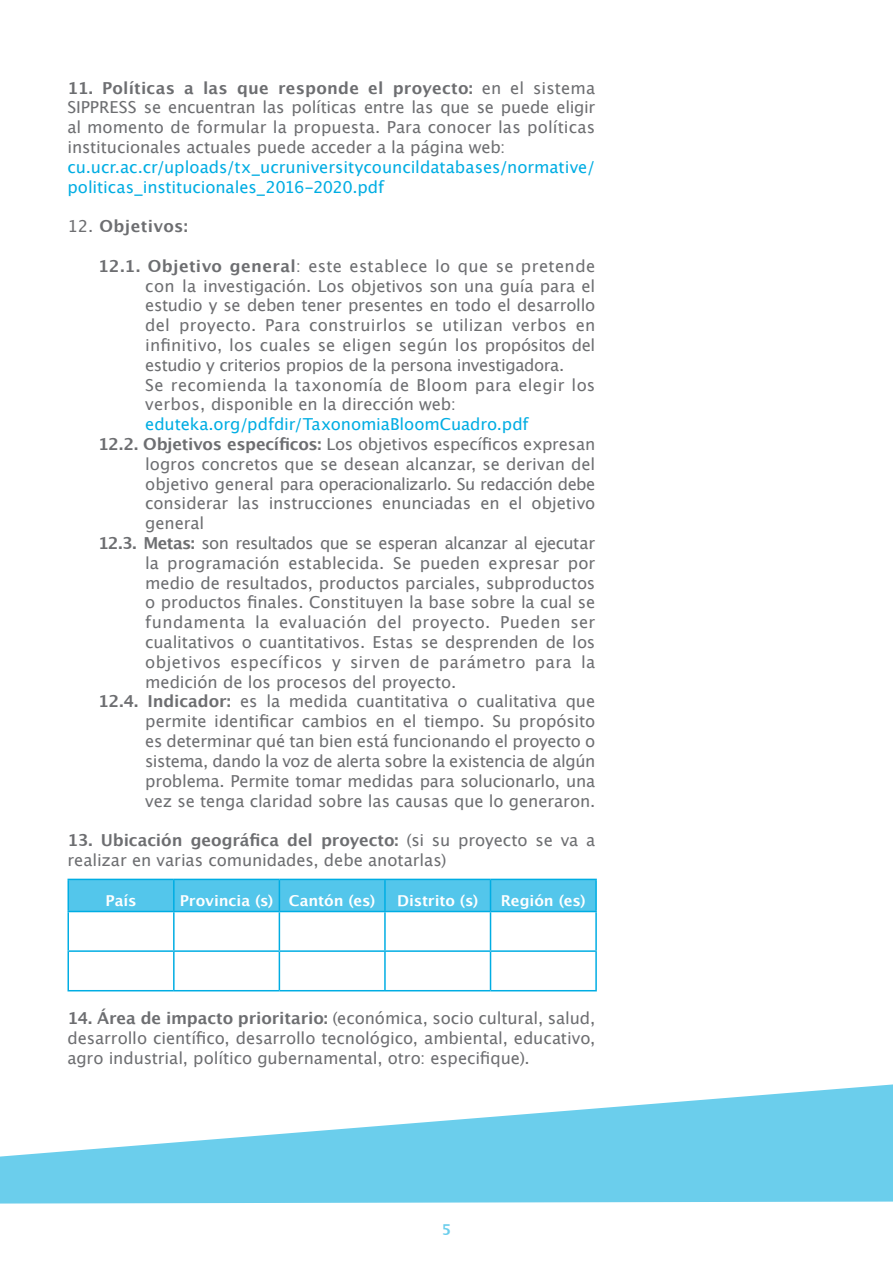
<style>
.page{position:relative;width:893px;height:1263px;background:#fff}
.page>*{position:absolute;margin:0;border:0;box-sizing:border-box;transform-origin:0 0}
.t1{font:16.5px/19.8px "Lucida Grande";letter-spacing:-.01em;color:#6d6e71;text-align:justify}
.t2{font:16.5px/19.8px "Lucida Grande";letter-spacing:-.005em;color:#00ade3}
.t3{font:16.5px "Lucida Grande";letter-spacing:-.03em;color:#6d6e71}
.t4{font:16.5px "Lucida Grande";letter-spacing:.025em;color:#6d6e71}
.t5{font:16.5px "Lucida Grande";letter-spacing:-.035em;color:#6d6e71}
.t6{font:700 16.5px "Lucida Grande";letter-spacing:.02em;color:#6d6e71}
.t7{font:700 15px "Lucida Grande";letter-spacing:-.005em;color:#fff}
.t8{font:700 15px "Lucida Grande";color:#6bceec}
.s1{font-weight:700}
.s2{font-weight:400}
</style>
<div class="page">
<svg style="left:0;top:1084px;width:893px;height:120px;fill:#6bceec"></svg>
<svg style="left:69px;top:880px;width:526px;height:31px;background:#51c5ea"></svg>
<hr style="left:68px;top:879px;width:106px;height:1px;background:#00ade3">
<hr style="left:68px;top:880px;width:1px;height:31px;background:#00ade3">
<hr style="left:174px;top:879px;width:105px;height:1px;background:#00ade3">
<hr style="left:173px;top:880px;width:2px;height:31px;background:#00ade3">
<hr style="left:279px;top:879px;width:106px;height:1px;background:#00ade3">
<hr style="left:279px;top:880px;width:1px;height:31px;background:#00ade3">
<hr style="left:385px;top:879px;width:105px;height:1px;background:#00ade3">
<hr style="left:384px;top:880px;width:2px;height:31px;background:#00ade3">
<hr style="left:490px;top:879px;width:107px;height:1px;background:#00ade3">
<hr style="left:490px;top:880px;width:1px;height:31px;background:#00ade3">
<hr style="left:595px;top:880px;width:2px;height:31px;background:#00ade3">
<hr style="left:68px;top:911px;width:106px;height:1px;background:#00ade3">
<hr style="left:68px;top:912px;width:1px;height:38px;background:#00ade3">
<hr style="left:174px;top:911px;width:105px;height:1px;background:#00ade3">
<hr style="left:173px;top:912px;width:2px;height:38px;background:#00ade3">
<hr style="left:279px;top:911px;width:106px;height:1px;background:#00ade3">
<hr style="left:279px;top:912px;width:1px;height:38px;background:#00ade3">
<hr style="left:385px;top:911px;width:105px;height:1px;background:#00ade3">
<hr style="left:384px;top:912px;width:2px;height:38px;background:#00ade3">
<hr style="left:490px;top:911px;width:107px;height:1px;background:#00ade3">
<hr style="left:490px;top:912px;width:1px;height:38px;background:#00ade3">
<hr style="left:595px;top:912px;width:2px;height:38px;background:#00ade3">
<hr style="left:68px;top:950px;width:106px;height:2px;background:#00ade3">
<hr style="left:68px;top:952px;width:1px;height:38px;background:#00ade3">
<hr style="left:174px;top:950px;width:105px;height:2px;background:#00ade3">
<hr style="left:173px;top:952px;width:2px;height:38px;background:#00ade3">
<hr style="left:279px;top:950px;width:106px;height:2px;background:#00ade3">
<hr style="left:279px;top:952px;width:1px;height:38px;background:#00ade3">
<hr style="left:385px;top:950px;width:105px;height:2px;background:#00ade3">
<hr style="left:384px;top:952px;width:2px;height:38px;background:#00ade3">
<hr style="left:490px;top:950px;width:107px;height:2px;background:#00ade3">
<hr style="left:490px;top:952px;width:1px;height:38px;background:#00ade3">
<hr style="left:595px;top:952px;width:2px;height:38px;background:#00ade3">
<hr style="left:68px;top:990px;width:106px;height:1px;background:#00ade3">
<hr style="left:174px;top:990px;width:105px;height:1px;background:#00ade3">
<hr style="left:279px;top:990px;width:106px;height:1px;background:#00ade3">
<hr style="left:385px;top:990px;width:105px;height:1px;background:#00ade3">
<hr style="left:490px;top:990px;width:107px;height:1px;background:#00ade3">
<p class="t1" style="left:68px;top:78px;width:529px"><span class="s1">11. Políticas a las que responde el proyecto:</span> en el sistema SIPPRESS se encuentran las políticas entre las que se puede eligir al momento de formular la propuesta. Para conocer las políticas institucionales actuales puede acceder a la página web:</p>
<p class="t2" style="left:68px;top:157px;width:529px">cu.ucr.ac.cr/uploads/tx_ucruniversitycouncildatabases/normative/ politicas_institucionales_2016-2020.pdf</p>
<p class="t6" style="left:68px;top:213px;width:122px"><span class="s2">12.</span> Objetivos:</p>
<p class="t1" style="left:145px;top:256px;width:452px;text-align:left;text-indent:-47px"><span class="s1">12.1. Objetivo general</span>: este establece lo que se pretende con la investigación. Los objetivos son una guía para el estudio y se deben tener presentes en todo el desarrollo del proyecto. Para construirlos se utilizan verbos en infinitivo, los cuales se eligen según los propósitos del estudio y criterios propios de la persona investigadora.<br>Se recomienda la taxonomía de Bloom para elegir los verbos, disponible en la dirección web:</p>
<p class="t2" style="left:145px;top:415px;width:385px">eduteka.org/pdfdir/TaxonomiaBloomCuadro.pdf</p>
<p class="t1" style="left:98px;top:434px;width:499px"><span class="s1">12.2. Objetivos específicos:</span> Los objetivos específicos expresan</p>
<p class="t1" style="left:145px;top:454px;width:452px">logros concretos que se desean alcanzar, se derivan del</p>
<p class="t3" style="left:145px;top:474px;width:452px">objetivo general para operacionalizarlo. Su redacción debe</p>
<p class="t1" style="left:145px;top:494px;width:452px">considerar las instrucciones enunciadas en el objetivo</p>
<p class="t1" style="left:145px;top:514px;width:61px">general</p>
<p class="t5" style="left:98px;top:534px;width:499px"><span class="s1">12.3. Metas:</span> son resultados que se esperan alcanzar al ejecutar</p>
<p class="t1" style="left:145px;top:553px;width:452px">la programación establecida. Se pueden expresar por</p>
<p class="t1" style="left:145px;top:573px;width:452px">medio de resultados, productos parciales, subproductos</p>
<p class="t1" style="left:145px;top:593px;width:452px">o productos finales. Constituyen la base sobre la cual se</p>
<p class="t4" style="left:145px;top:613px;width:452px">fundamenta la evaluación del proyecto. Pueden ser</p>
<p class="t1" style="left:145px;top:632px;width:452px">cualitativos o cuantitativos. Estas se desprenden de los</p>
<p class="t4" style="left:145px;top:652px;width:452px">objetivos específicos y sirven de parámetro para la</p>
<p class="t1" style="left:145px;top:672px;width:312px">medición de los procesos del proyecto.</p>
<p class="t1" style="left:98px;top:692px;width:499px"><span class="s1">12.4. Indicador:</span> es la medida cuantitativa o cualitativa que</p>
<p class="t1" style="left:145px;top:712px;width:452px">permite identificar cambios en el tiempo. Su propósito</p>
<p class="t1" style="left:145px;top:731px;width:452px">es determinar qué tan bien está funcionando el proyecto o</p>
<p class="t3" style="left:145px;top:751px;width:452px">sistema, dando la voz de alerta sobre la existencia de algún</p>
<p class="t1" style="left:145px;top:771px;width:452px">problema. Permite tomar medidas para solucionarlo, una</p>
<p class="t1" style="left:145px;top:791px;width:452px">vez se tenga claridad sobre las causas que lo generaron.</p>
<p class="t1" style="left:68px;top:830px;width:529px"><span class="s1">13. Ubicación geográfica del proyecto:</span> (si su proyecto se va a realizar en varias comunidades, debe anotarlas)</p>
<p class="t7" style="left:106px;top:888px;width:32px">País</p>
<p class="t7" style="left:180px;top:888px;width:197px">Provincia (s) Cantón (es)</p>
<p class="t7" style="left:397px;top:888px;width:83px">Distrito (s)</p>
<p class="t7" style="left:501px;top:888px;width:87px">Región (es)</p>
<p class="t1" style="left:68px;top:1009px;width:529px"><span class="s1">14. Área de impacto prioritario:</span> (económica, socio cultural, salud, desarrollo científico, desarrollo tecnológico, ambiental, educativo, agro industrial, político gubernamental, otro: especifique).</p>
<p class="t8" style="left:442px;top:1217px;width:11px">5</p>
</div>
